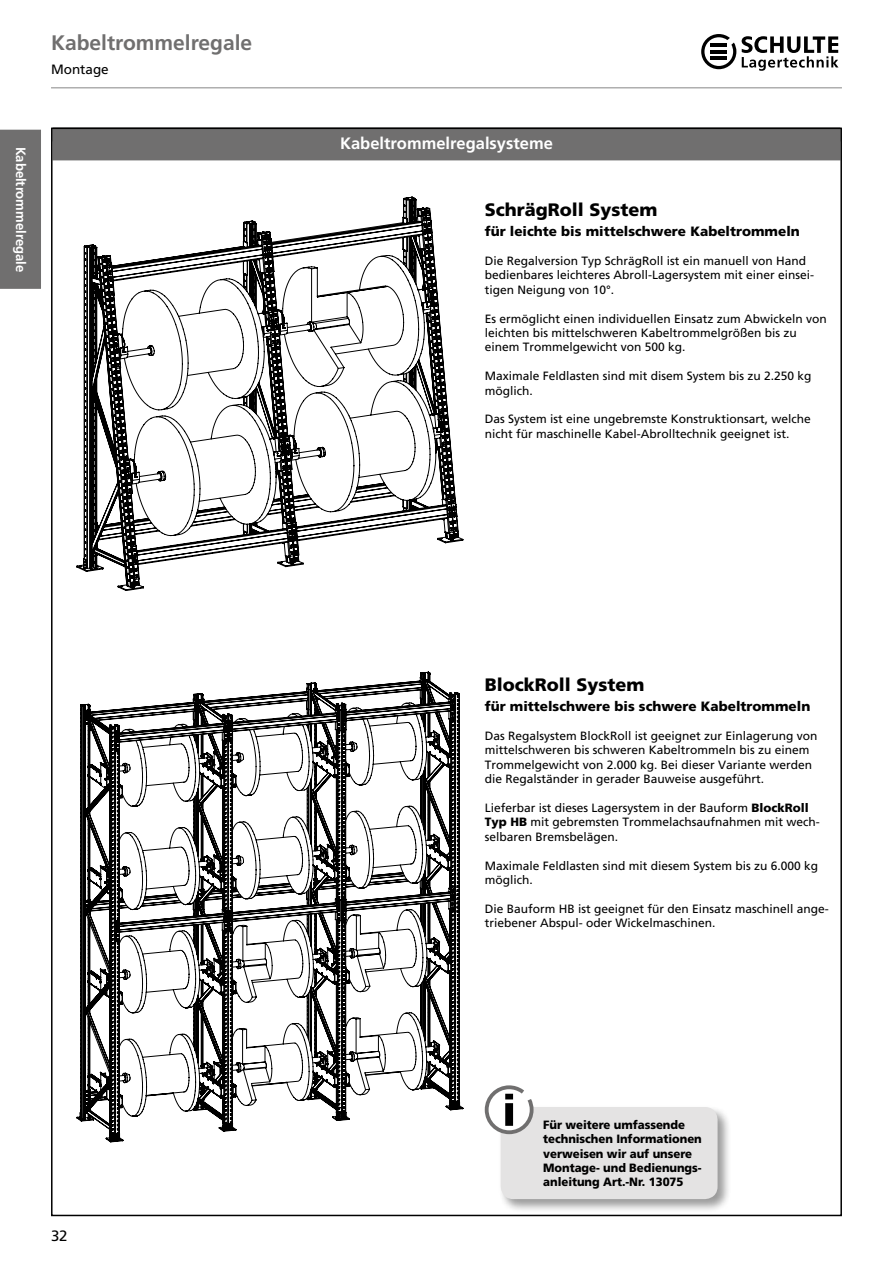
<style>
.page{position:relative;width:893px;height:1263px;background:#fff}
.page>*{position:absolute;margin:0;border:0;box-sizing:border-box;transform-origin:0 0}
.t1{font:700 21px "Frutiger LT Com";color:#706f6f}
.t2{font:900 18px "Frutiger LT Com";color:#000}
.t3{font:700 16.5px "Frutiger LT Com";color:#fff}
.t4{font:15px "Frutiger LT Com";color:#000}
.t5{font:900 13.5px "Frutiger LT Com";color:#000}
.t6{font:700 13.5px "Frutiger LT Com";color:#fff}
.t7{font:13.5px "Frutiger LT Com";color:#000}
.t8{font:12px/14.4px "Frutiger LT Com";color:#000}
.t9{font:900 12px/14.4px "Frutiger LT Com";letter-spacing:-.005em;color:#000;scale:.95 1}
.s1{font-weight:900}
</style>
<div class="page">
<hr style="left:51px;top:87px;width:791px;height:1px;background:#878786">
<svg style="left:701px;top:34px;width:35px;height:35px"></svg>
<hr style="left:711px;top:44px;width:16px;height:3px;background:#000">
<hr style="left:711px;top:50px;width:16px;height:3px;background:#000">
<hr style="left:711px;top:56px;width:16px;height:4px;background:#000">
<svg style="left:742px;top:36px;width:96px;height:35px"></svg>
<div style="left:0;top:129px;width:41px;height:160px;background:#706f6f"></div>
<div style="left:53px;top:127px;width:787px;height:33px;background:#706f6f"></div>
<svg style="left:77px;top:197px;width:386px;height:394px"></svg>
<svg style="left:77px;top:672px;width:386px;height:470px"></svg>
<svg style="left:231px;top:695px;width:232px;height:414px"></svg>
<div style="left:498px;top:1105px;width:234px;height:108px;background:#000;opacity:.4"></div>
<div style="left:501px;top:1107px;width:217px;height:92px;background:#e4e3e3;border-radius:13px"></div>
<svg style="left:484px;top:1085px;width:51px;height:51px"></svg>
<h1 class="t1" style="left:51px;top:34px;width:203px">Kabeltrommelregale</h1>
<p class="t7" style="left:51px;top:64px;width:59px">Montage</p>
<p class="t6" style="left:26px;top:147px;width:127px;rotate:90deg">Kabeltrommelregale</p>
<h3 class="t3" style="left:340px;top:136px;width:214px">Kabeltrommelregalsysteme</h3>
<h2 class="t2" style="left:485px;top:202px;width:174px">SchrägRoll System</h2>
<p class="t5" style="left:485px;top:226px;width:317px">für leichte bis mittelschwere Kabeltrommeln</p>
<p class="t8" style="left:485px;top:254px;width:331px">Die Regalversion Typ SchrägRoll ist ein manuell von Hand bedienbares leichteres Abroll-Lagersystem mit einer einsei&shy;tigen Neigung von 10°.</p>
<p class="t8" style="left:485px;top:312px;width:344px">Es ermöglicht einen individuellen Einsatz zum Abwickeln von leichten bis mittelschweren Kabeltrommelgrößen bis zu einem Trommelgewicht von 500 kg.</p>
<p class="t8" style="left:485px;top:370px;width:328px">Maximale Feldlasten sind mit disem System bis zu 2.250 kg möglich.</p>
<p class="t8" style="left:485px;top:413px;width:328px">Das System ist eine ungebremste Konstruktionsart, welche nicht für maschinelle Kabel-Abrolltechnik geeignet ist.</p>
<p class="t4" style="left:51px;top:1230px;width:18px">32</p>
<h2 class="t2" style="left:485px;top:677px;width:161px">BlockRoll System</h2>
<p class="t5" style="left:485px;top:701px;width:327px">für mittelschwere bis schwere Kabeltrommeln</p>
<p class="t8" style="left:485px;top:729px;width:334px">Das Regalsystem BlockRoll ist geeignet zur Einlagerung von mittelschweren bis schweren Kabeltrommeln bis zu einem Trommelgewicht von 2.000 kg. Bei dieser Variante werden die Regalständer in gerader Bauweise ausgeführt.</p>
<p class="t8" style="left:485px;top:801px;width:337px">Lieferbar ist dieses Lagersystem in der Bauform <span class="s1">BlockRoll<br>Typ HB</span> mit gebremsten Trommelachsaufnahmen mit wech&shy;selbaren Bremsbelägen.</p>
<p class="t8" style="left:485px;top:859px;width:335px">Maximale Feldlasten sind mit diesem System bis zu 6.000 kg möglich.</p>
<p class="t8" style="left:485px;top:902px;width:346px">Die Bauform HB ist geeignet für den Einsatz maschinell ange&shy;triebener Abspul- oder Wickelmaschinen.</p>
<p class="t9" style="left:543px;top:1118px;width:168px">Für weitere umfassende technischen Informationen verweisen wir auf unsere<br>Montage- und Bedienungs&shy;anleitung Art.-Nr. 13075</p>
</div>
